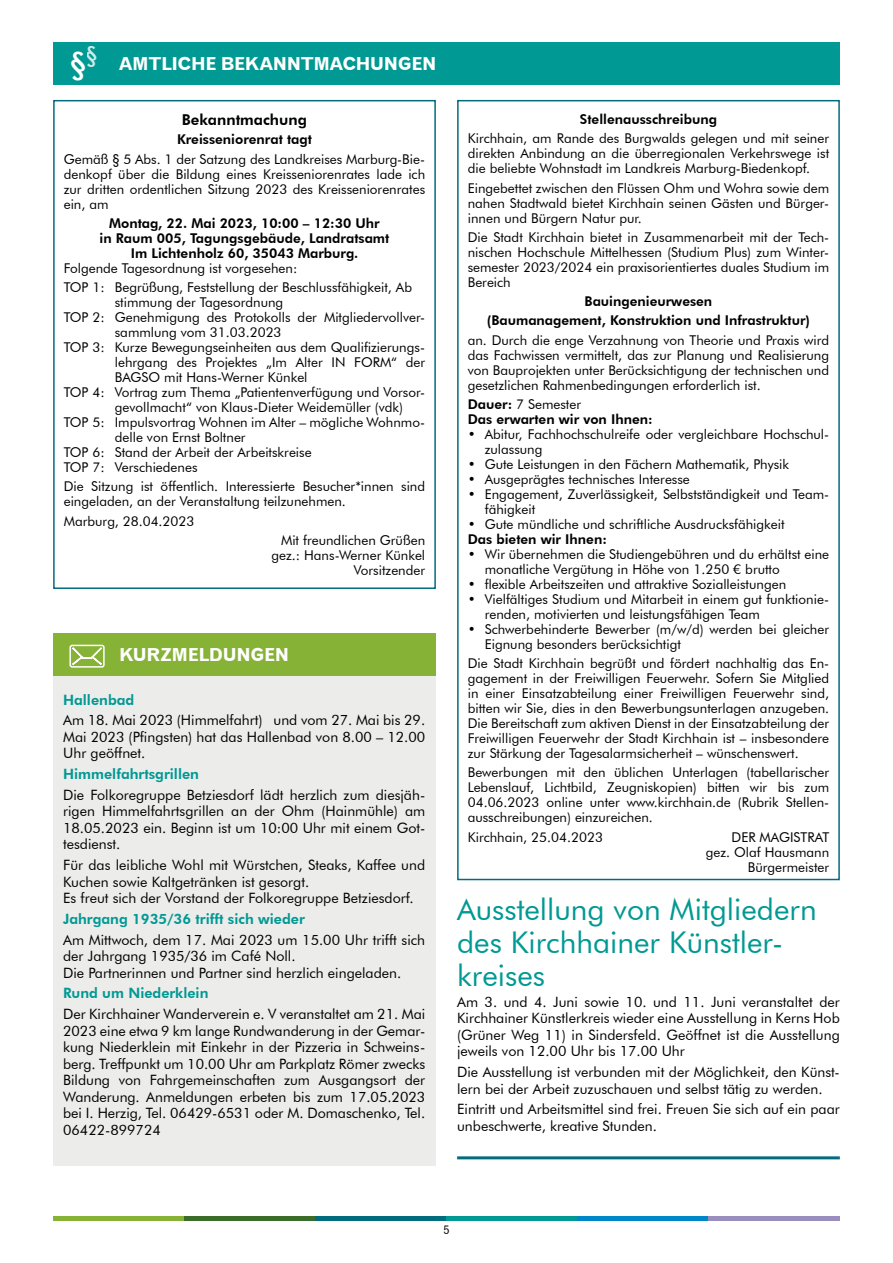
<style>
.page{position:relative;width:893px;height:1263px;background:#fff}
.page>*{position:absolute;margin:0;border:0;box-sizing:border-box;transform-origin:0 0}
.t1{font:30px/33px "Futura BT";color:#009993}
.t2{font:23.25px "Gothic 720 BT Bold B";color:#fff}
.t3{font:18px "Gothic 720 BT Bold B";letter-spacing:-.01em;color:#fff}
.t4{font:800 15px "Futura BT";color:#000}
.t5{font:14.25px/16.5px "Futura BT";color:#000;text-align:justify}
.t6{font:800 14.25px "Futura BT";color:#009993}
.t7{font:13.5px/15px "Futura BT";color:#000;text-align:justify}
.t8{font:800 13.5px/15px "Futura BT";color:#000;text-align:center}
.t9{font:12px "Gothic 720 BT Roman B";color:#000}
.s1{font-size:31.95px}
.s2{font-weight:400}
</style>
<div class="page">
<hr style="left:53px;top:1216px;width:131px;height:4px;background:#86b235">
<hr style="left:184px;top:1216px;width:131px;height:4px;background:#3c6c29">
<hr style="left:315px;top:1216px;width:131px;height:4px;background:#006c7e">
<hr style="left:446px;top:1216px;width:132px;height:4px;background:#009993">
<hr style="left:578px;top:1216px;width:131px;height:4px;background:#0087c7">
<hr style="left:709px;top:1216px;width:131px;height:4px;background:#998ebd">
<div style="left:53px;top:43px;width:787px;height:42px;background:#009993"></div>
<div style="left:457px;top:100px;width:383px;height:780px;border:2px solid #006c7e"></div>
<div style="left:53px;top:100px;width:383px;height:489px;border:2px solid #006c7e"></div>
<hr style="left:457px;top:1156px;width:383px;height:3px;background:#006c7e">
<div style="left:53px;top:676px;width:383px;height:489px;background:#ececeb"></div>
<div style="left:53px;top:634px;width:383px;height:42px;background:#86b235"></div>
<svg style="left:69px;top:644px;width:36px;height:24px"></svg>
<h2 class="t2" style="left:86px;top:40px;width:14px">§</h2>
<h3 class="t3" style="left:69px;top:53px;width:369px"><span class="s1">§</span> AMTLICHE BEKANNTMACHUNGEN</h3>
<p class="t4" style="left:182px;top:111px;width:127px">Bekanntmachung</p>
<p class="t8" style="left:177px;top:132px;width:136px">Kreisseniorenrat tagt</p>
<p class="t7" style="left:64px;top:151px;width:363px">Gemäß § 5 Abs. 1 der Satzung des Landkreises Marburg-Bie&shy;denkopf über die Bildung eines Kreisseniorenrates lade ich zur dritten ordentlichen Sitzung 2023 des Kreisseniorenrates ein, am</p>
<p class="t8" style="left:100px;top:215px;width:291px">Montag, 22. Mai 2023, 10:00 – 12:30 Uhr<br>in Raum 005, Tagungsgebäude, Landratsamt<br>Im Lichtenholz 60, 35043 Marburg.</p>
<p class="t7" style="left:64px;top:258px;width:350px;line-height:19.2px">Folgende Tagesordnung ist vorgesehen:<br>TOP 1: Begrüßung, Feststellung der Beschlussfähigkeit, Ab</p>
<p class="t7" style="left:115px;top:295px;width:170px">stimmung der Tagesordnung</p>
<p class="t7" style="left:64px;top:310px;width:363px">TOP 2: Genehmigung des Protokolls der Mitgliedervollver-</p>
<p class="t7" style="left:115px;top:325px;width:168px">sammlung vom 31.03.2023</p>
<p class="t7" style="left:64px;top:340px;width:363px">TOP 3: Kurze Bewegungseinheiten aus dem Qualifizierungs-</p>
<p class="t7" style="left:115px;top:355px;width:312px">lehrgang des Projektes „Im Alter IN FORM“ der</p>
<p class="t7" style="left:115px;top:370px;width:194px">BAGSO mit Hans-Werner Künkel</p>
<p class="t7" style="left:64px;top:385px;width:363px">TOP 4: Vortrag zum Thema „Patientenverfügung und Vorsor-</p>
<p class="t7" style="left:115px;top:400px;width:290px">gevollmacht“ von Klaus-Dieter Weidemüller (vdk)</p>
<p class="t7" style="left:64px;top:415px;width:363px">TOP 5: Impulsvortrag Wohnen im Alter – mögliche Wohnmo-</p>
<p class="t7" style="left:115px;top:430px;width:132px">delle von Ernst Boltner</p>
<p class="t7" style="left:64px;top:445px;width:249px">TOP 6: Stand der Arbeit der Arbeitskreise</p>
<p class="t7" style="left:64px;top:460px;width:135px">TOP 7: Verschiedenes</p>
<p class="t7" style="left:64px;top:479px;width:363px">Die Sitzung ist öffentlich. Interessierte Besucher*innen sind eingeladen, an der Veranstaltung teilzunehmen.</p>
<p class="t7" style="left:64px;top:513px;width:132px">Marburg, 28.04.2023</p>
<p class="t7" style="left:271px;top:532px;width:155px;text-align:right">Mit freundlichen Grüßen gez.: Hans-Werner Künkel<br>Vorsitzender</p>
<h3 class="t3" style="left:119px;top:644px;width:172px">KURZMELDUNGEN</h3>
<p class="t6" style="left:63px;top:691px;width:73px">Hallenbad</p>
<p class="t5" style="left:63px;top:712px;width:364px">Am 18. Mai 2023 (Himmelfahrt) und vom 27. Mai bis 29.<br>Mai 2023 (Pfingsten) hat das Hallenbad von 8.00 – 12.00<br>Uhr geöffnet.</p>
<p class="t6" style="left:63px;top:765px;width:137px">Himmelfahrtsgrillen</p>
<p class="t5" style="left:63px;top:786px;width:364px">Die Folkoregruppe Betziesdorf lädt herzlich zum diesjäh&shy;rigen Himmelfahrtsgrillen an der Ohm (Hainmühle) am 18.05.2023 ein. Beginn ist um 10:00 Uhr mit einem Got&shy;tesdienst.</p>
<p class="t5" style="left:63px;top:857px;width:364px;text-align:left">Für das leibliche Wohl mit Würstchen, Steaks, Kaffee und<br>Kuchen sowie Kaltgetränken ist gesorgt.<br>Es freut sich der Vorstand der Folkoregruppe Betziesdorf.</p>
<p class="t6" style="left:63px;top:910px;width:243px">Jahrgang 1935/36 trifft sich wieder</p>
<p class="t5" style="left:63px;top:931px;width:364px;text-align:left">Am Mittwoch, dem 17. Mai 2023 um 15.00 Uhr trifft sich der Jahrgang 1935/36 im Café Noll.<br>Die Partnerinnen und Partner sind herzlich eingeladen.</p>
<p class="t6" style="left:63px;top:985px;width:147px">Rund um Niederklein</p>
<p class="t5" style="left:63px;top:1006px;width:364px">Der Kirchhainer Wanderverein e. V veranstaltet am 21. Mai 2023 eine etwa 9 km lange Rundwanderung in der Gemar&shy;kung Niederklein mit Einkehr in der Pizzeria in Schweins&shy;berg. Treffpunkt um 10.00 Uhr am Parkplatz Römer zwecks Bildung von Fahrgemeinschaften zum Ausgangsort der Wanderung. Anmeldungen erbeten bis zum 17.05.2023 bei I. Herzig, Tel. 06429-6531 oder M. Domaschenko, Tel.<br>06422-899724</p>
<p class="t8" style="left:580px;top:112px;width:139px">Stellenausschreibung</p>
<p class="t7" style="left:468px;top:131px;width:363px">Kirchhain, am Rande des Burgwalds gelegen und mit seiner direkten Anbindung an die überregionalen Verkehrswege ist die beliebte Wohnstadt im Landkreis Marburg-Biedenkopf.</p>
<p class="t7" style="left:468px;top:180px;width:363px">Eingebettet zwischen den Flüssen Ohm und Wohra sowie dem nahen Stadtwald bietet Kirchhain seinen Gästen und Bürger&shy;innen und Bürgern Natur pur.</p>
<p class="t7" style="left:468px;top:229px;width:363px">Die Stadt Kirchhain bietet in Zusammenarbeit mit der Tech&shy;nischen Hochschule Mittelhessen (Studium Plus) zum Winter&shy;semester 2023/2024 ein praxisorientiertes duales Studium im Bereich</p>
<p class="t8" style="left:487px;top:291px;width:325px;line-height:19.2px">Bauingenieurwesen<br>(Baumanagement, Konstruktion und Infrastruktur)</p>
<p class="t7" style="left:468px;top:332px;width:363px">an. Durch die enge Verzahnung von Theorie und Praxis wird das Fachwissen vermittelt, das zur Planung und Realisierung von Bauprojekten unter Berücksichtigung der technischen und gesetzlichen Rahmenbedingungen erforderlich ist.</p>
<p class="t8" style="left:468px;top:396px;width:186px;text-align:left">Dauer: <span class="s2">7 Semester<br></span>Das erwarten wir von Ihnen:</p>
<p class="t7" style="left:485px;top:426px;width:346px;text-indent:-17px">• Abitur, Fachhochschulreife oder vergleichbare Hochschul&shy;zulassung</p>
<p class="t7" style="left:468px;top:456px;width:323px">• Gute Leistungen in den Fächern Mathematik, Physik</p>
<p class="t7" style="left:468px;top:471px;width:224px">• Ausgeprägtes technisches Interesse</p>
<p class="t7" style="left:485px;top:486px;width:346px;text-indent:-17px">• Engagement, Zuverlässigkeit, Selbstständigkeit und Team&shy;fähigkeit</p>
<p class="t7" style="left:468px;top:516px;width:318px">• Gute mündliche und schriftliche Ausdrucksfähigkeit</p>
<p class="t8" style="left:468px;top:531px;width:141px">Das bieten wir Ihnen:</p>
<p class="t7" style="left:485px;top:546px;width:346px;text-indent:-17px">• Wir übernehmen die Studiengebühren und du erhältst eine monatliche Vergütung in Höhe von 1.250 € brutto</p>
<p class="t7" style="left:468px;top:576px;width:320px">• flexible Arbeitszeiten und attraktive Sozialleistungen</p>
<p class="t7" style="left:485px;top:591px;width:346px;text-indent:-17px">• Vielfältiges Studium und Mitarbeit in einem gut funktionie&shy;renden, motivierten und leistungsfähigen Team</p>
<p class="t7" style="left:485px;top:621px;width:346px;text-indent:-17px">• Schwerbehinderte Bewerber (m/w/d) werden bei gleicher<br>Eignung besonders berücksichtigt</p>
<p class="t7" style="left:468px;top:656px;width:363px">Die Stadt Kirchhain begrüßt und fördert nachhaltig das En&shy;gagement in der Freiwilligen Feuerwehr. Sofern Sie Mitglied in einer Einsatzabteilung einer Freiwilligen Feuerwehr sind, bitten wir Sie, dies in den Bewerbungsunterlagen anzugeben.<br>Die Bereitschaft zum aktiven Dienst in der Einsatzabteilung der Freiwilligen Feuerwehr der Stadt Kirchhain ist – insbesondere zur Stärkung der Tagesalarmsicherheit – wünschenswert.</p>
<p class="t7" style="left:468px;top:765px;width:363px">Bewerbungen mit den üblichen Unterlagen (tabellarischer Lebenslauf, Lichtbild, Zeugniskopien) bitten wir bis zum 04.06.2023 online unter www.kirchhain.de (Rubrik Stellen&shy;ausschreibungen) einzureichen.</p>
<p class="t7" style="left:468px;top:829px;width:137px">Kirchhain, 25.04.2023</p>
<p class="t7" style="left:706px;top:829px;width:125px;text-align:right">DER MAGISTRAT gez. Olaf Hausmann<br>Bürgermeister</p>
<h1 class="t1" style="left:457px;top:893px;width:361px">Ausstellung von Mitgliedern des Kirchhainer Künstler&shy;kreises</h1>
<p class="t5" style="left:457px;top:993px;width:384px">Am 3. und 4. Juni sowie 10. und 11. Juni veranstaltet der Kirchhainer Künstlerkreis wieder eine Ausstellung in Kerns Hob (Grüner Weg 11) in Sindersfeld. Geöffnet ist die Ausstellung jeweils von 12.00 Uhr bis 17.00 Uhr</p>
<p class="t5" style="left:457px;top:1064px;width:384px">Die Ausstellung ist verbunden mit der Möglichkeit, den Künst&shy;lern bei der Arbeit zuzuschauen und selbst tätig zu werden.</p>
<p class="t5" style="left:457px;top:1101px;width:384px">Eintritt und Arbeitsmittel sind frei. Freuen Sie sich auf ein paar unbeschwerte, kreative Stunden.</p>
<p class="t9" style="left:443px;top:1222px;width:8px">5</p>
</div>
